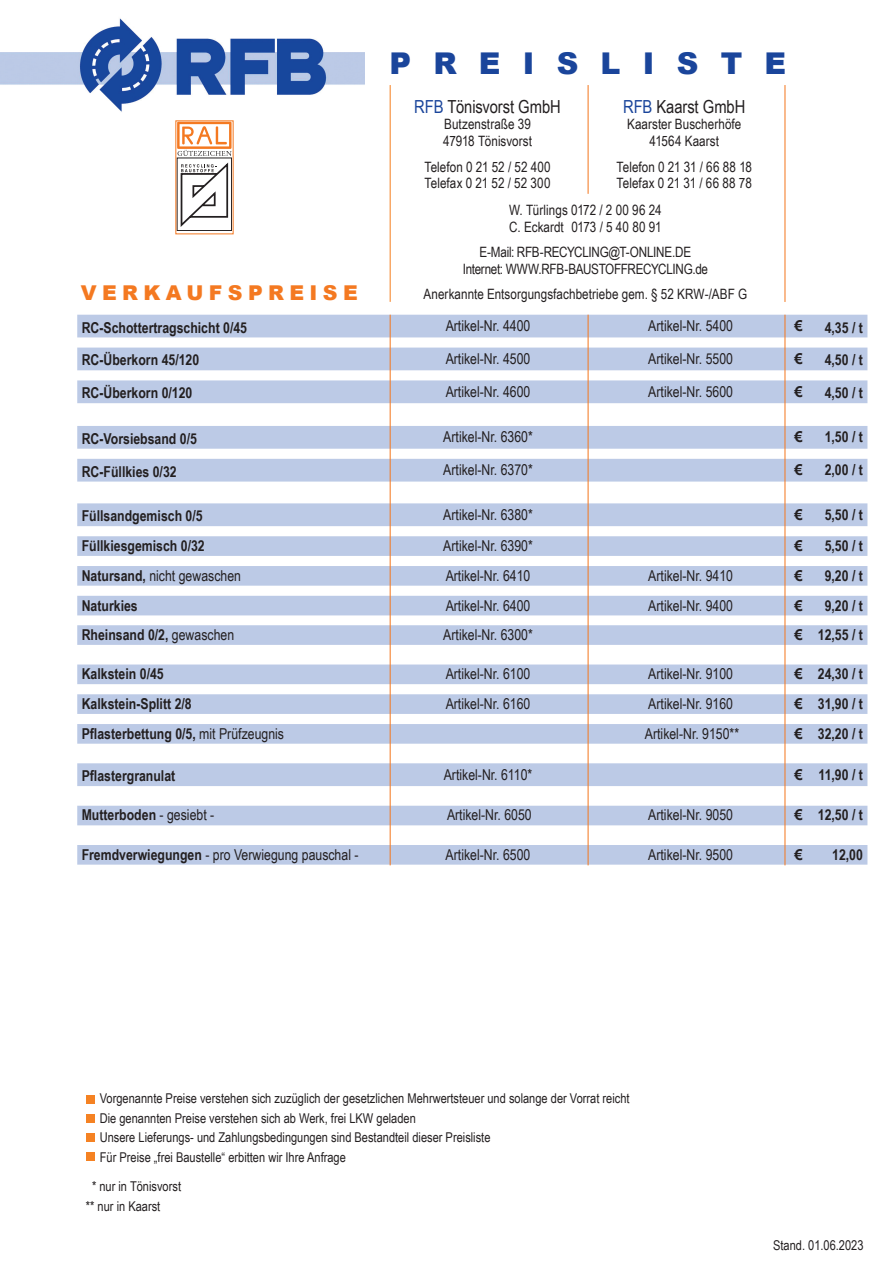
<style>
.page{position:relative;width:893px;height:1263px;background:#fff}
.page>*{position:absolute;margin:0;border:0;box-sizing:border-box;transform-origin:0 0}
.t1{font:900 30px "Arial";letter-spacing:.74em;color:#1a459b}
.t2{font:900 20.4px "Arial";letter-spacing:.265em;color:#f47921}
.t3{font:18px "Arial Narrow";letter-spacing:-.005em;color:#231f20}
.t4{font:15px "Arial Narrow";color:#231f20}
.t5{font:700 15px "Arial Narrow";color:#231f20}
.t6{font:700 15px "Arial";color:#231f20}
.t7{font:14.25px/16.5px "Arial Narrow";color:#231f20}
.t8{font:14.25px/16.5px "Arial Narrow";letter-spacing:-.02em;color:#231f20;text-align:center}
.t9{font:13.5px/19.5px "Arial Narrow";color:#231f20}
.s1{color:#1a459b}
.s2{font-weight:700}
.s3{font-weight:400}
.s4{font-family:"Arial"}
</style>
<div class="page">
<svg style="left:77px;top:315px;width:790px;height:550px;fill:#bccae6"></svg>
<hr style="left:785px;top:315px;width:1px;height:550px;background:#f47921">
<hr style="left:588px;top:315px;width:1px;height:550px;background:#f47921">
<hr style="left:390px;top:315px;width:1px;height:550px;background:#f47921">
<hr style="left:390px;top:85px;width:1px;height:217px;background:#f58223">
<hr style="left:785px;top:85px;width:1px;height:217px;background:#f47921">
<hr style="left:588px;top:85px;width:1px;height:109px;background:#f47921">
<div style="left:86px;top:1095px;width:8px;height:8px;background:#f58223"></div>
<div style="left:86px;top:1114px;width:8px;height:8px;background:#f58223"></div>
<div style="left:86px;top:1133px;width:8px;height:9px;background:#f58223"></div>
<div style="left:86px;top:1153px;width:8px;height:8px;background:#f58223"></div>
<img style="left:0;top:18px;width:364px;height:94px">
<div style="left:177px;top:158px;width:55px;height:73px;border:1px solid #231f20"></div>
<svg style="left:178px;top:123px;width:53px;height:106px"></svg>
<h2 class="t2" style="left:81px;top:278px;width:279px">VERKAUFSPREISE</h2>
<h1 class="t1" style="left:389px;top:41px;width:398px">PREISLISTE</h1>
<p class="t3" style="left:414px;top:93px;width:148px"><span class="s1">RFB</span> Tönisvorst GmbH</p>
<p class="t7" style="left:443px;top:115px;width:90px;line-height:17.2px">Butzenstraße 39<br>47918 Tönisvorst</p>
<p class="t7" style="left:424px;top:158px;width:128px">Telefon 0 21 52 / 52 400<br>Telefax 0 21 52 / 52 300</p>
<p class="t3" style="left:623px;top:93px;width:124px"><span class="s1">RFB</span> Kaarst GmbH</p>
<p class="t7" style="left:627px;top:115px;width:116px;line-height:17.2px;text-align:center">Kaarster Buscherhöfe<br>41564 Kaarst</p>
<p class="t7" style="left:616px;top:158px;width:137px">Telefon 0 21 31 / 66 88 18<br>Telefax 0 21 31 / 66 88 78</p>
<p class="t7" style="left:509px;top:201px;width:154px">W. Türlings 0172 / 2 00 96 24<br>C. Eckardt 0173 / 5 40 80 91</p>
<p class="t8" style="left:463px;top:243px;width:247px">E-Mail: RFB-RECYCLING@T-ONLINE.DE<br>Internet: WWW.RFB-BAUSTOFFRECYCLING.de</p>
<p class="t7" style="left:423px;top:285px;width:325px">Anerkannte Entsorgungsfachbetriebe gem. § 52 KRW-/ABF G</p>
<p class="t5" style="left:82px;top:316px;width:167px">RC-Schottertragschicht 0/45</p>
<p class="t4" style="left:446px;top:315px;width:86px">Artikel-Nr. 4400</p>
<p class="t4" style="left:648px;top:315px;width:86px">Artikel-Nr. 5400</p>
<p class="t6" style="left:794px;top:315px;width:10px">€</p>
<p class="t5" style="left:825px;top:316px;width:40px">4,35 / t</p>
<p class="t5" style="left:82px;top:349px;width:119px">RC-Überkorn 45/120</p>
<p class="t4" style="left:446px;top:348px;width:86px">Artikel-Nr. 4500</p>
<p class="t4" style="left:648px;top:348px;width:86px">Artikel-Nr. 5500</p>
<p class="t6" style="left:794px;top:348px;width:10px">€</p>
<p class="t5" style="left:825px;top:349px;width:40px">4,50 / t</p>
<p class="t5" style="left:82px;top:382px;width:112px">RC-Überkorn 0/120</p>
<p class="t4" style="left:446px;top:380px;width:86px">Artikel-Nr. 4600</p>
<p class="t4" style="left:648px;top:380px;width:86px">Artikel-Nr. 5600</p>
<p class="t6" style="left:794px;top:381px;width:10px">€</p>
<p class="t5" style="left:825px;top:382px;width:40px">4,50 / t</p>
<p class="t5" style="left:82px;top:427px;width:117px">RC-Vorsiebsand 0/5</p>
<p class="t4" style="left:443px;top:426px;width:91px">Artikel-Nr. 6360*</p>
<p class="t6" style="left:794px;top:426px;width:10px">€</p>
<p class="t5" style="left:825px;top:426px;width:40px">1,50 / t</p>
<p class="t5" style="left:82px;top:460px;width:97px">RC-Füllkies 0/32</p>
<p class="t4" style="left:443px;top:459px;width:91px">Artikel-Nr. 6370*</p>
<p class="t6" style="left:794px;top:459px;width:10px">€</p>
<p class="t5" style="left:825px;top:458px;width:40px">2,00 / t</p>
<p class="t5" style="left:82px;top:505px;width:123px">Füllsandgemisch 0/5</p>
<p class="t4" style="left:443px;top:503px;width:91px">Artikel-Nr. 6380*</p>
<p class="t6" style="left:794px;top:504px;width:10px">€</p>
<p class="t5" style="left:825px;top:503px;width:40px">5,50 / t</p>
<p class="t5" style="left:82px;top:534px;width:125px">Füllkiesgemisch 0/32</p>
<p class="t4" style="left:443px;top:535px;width:91px">Artikel-Nr. 6390*</p>
<p class="t6" style="left:794px;top:535px;width:10px">€</p>
<p class="t5" style="left:825px;top:534px;width:40px">5,50 / t</p>
<p class="t4" style="left:82px;top:564px;width:161px"><span class="s2">Natursand,</span> nicht gewaschen</p>
<p class="t4" style="left:446px;top:564px;width:86px">Artikel-Nr. 6410</p>
<p class="t4" style="left:648px;top:564px;width:86px">Artikel-Nr. 9410</p>
<p class="t6" style="left:794px;top:565px;width:10px">€</p>
<p class="t5" style="left:825px;top:564px;width:40px">9,20 / t</p>
<p class="t5" style="left:82px;top:594px;width:58px">Naturkies</p>
<p class="t4" style="left:446px;top:594px;width:86px">Artikel-Nr. 6400</p>
<p class="t4" style="left:648px;top:594px;width:86px">Artikel-Nr. 9400</p>
<p class="t6" style="left:794px;top:595px;width:10px">€</p>
<p class="t5" style="left:825px;top:594px;width:40px">9,20 / t</p>
<p class="t5" style="left:82px;top:623px;width:154px">Rheinsand 0/2, <span class="s3">gewaschen</span></p>
<p class="t4" style="left:443px;top:624px;width:91px">Artikel-Nr. 6300*</p>
<p class="t5" style="left:794px;top:623px;width:70px"><span class="s4">€</span> 12,55 / t</p>
<p class="t5" style="left:82px;top:663px;width:84px">Kalkstein 0/45</p>
<p class="t4" style="left:446px;top:663px;width:86px">Artikel-Nr. 6100</p>
<p class="t4" style="left:648px;top:663px;width:86px">Artikel-Nr. 9100</p>
<p class="t5" style="left:794px;top:663px;width:70px"><span class="s4">€</span> 24,30 / t</p>
<p class="t5" style="left:82px;top:692px;width:112px">Kalkstein-Splitt 2/8</p>
<p class="t4" style="left:446px;top:693px;width:86px">Artikel-Nr. 6160</p>
<p class="t4" style="left:648px;top:693px;width:86px">Artikel-Nr. 9160</p>
<p class="t5" style="left:794px;top:692px;width:70px"><span class="s4">€</span> 31,90 / t</p>
<p class="t5" style="left:82px;top:722px;width:204px">Pflasterbettung 0/5, <span class="s3">mit Prüfzeugnis</span></p>
<p class="t4" style="left:645px;top:722px;width:96px">Artikel-Nr. 9150**</p>
<p class="t5" style="left:794px;top:722px;width:70px"><span class="s4">€</span> 32,20 / t</p>
<p class="t5" style="left:82px;top:764px;width:95px">Pflastergranulat</p>
<p class="t4" style="left:444px;top:763px;width:90px">Artikel-Nr. 6110*</p>
<p class="t5" style="left:794px;top:763px;width:70px"><span class="s4">€</span> 11,90 / t</p>
<p class="t5" style="left:82px;top:804px;width:134px">Mutterboden <span class="s3">- gesiebt -</span></p>
<p class="t4" style="left:447px;top:804px;width:86px">Artikel-Nr. 6050</p>
<p class="t4" style="left:648px;top:804px;width:86px">Artikel-Nr. 9050</p>
<p class="t5" style="left:794px;top:804px;width:70px"><span class="s4">€</span> 12,50 / t</p>
<p class="t4" style="left:82px;top:843px;width:278px"><span class="s2">Fremdverwiegungen</span> - pro Verwiegung pauschal -</p>
<p class="t4" style="left:446px;top:843px;width:86px">Artikel-Nr. 6500</p>
<p class="t4" style="left:648px;top:843px;width:86px">Artikel-Nr. 9500</p>
<p class="t6" style="left:794px;top:844px;width:10px">€</p>
<p class="t5" style="left:832px;top:843px;width:32px">12,00</p>
<p class="t9" style="left:100px;top:1088px;width:531px">Vorgenannte Preise verstehen sich zuzüglich der gesetzlichen Mehrwertsteuer und solange der Vorrat reicht Die genannten Preise verstehen sich ab Werk, frei LKW geladen<br>Unsere Lieferungs- und Zahlungsbedingungen sind Bestandteil dieser Preisliste<br>Für Preise „frei Baustelle“ erbitten wir Ihre Anfrage</p>
<p class="t9" style="left:86px;top:1176px;width:97px;text-indent:6px">* nur in Tönisvorst ** nur in Kaarst</p>
<p class="t9" style="left:773px;top:1235px;width:92px">Stand. 01.06.2023</p>
</div>
